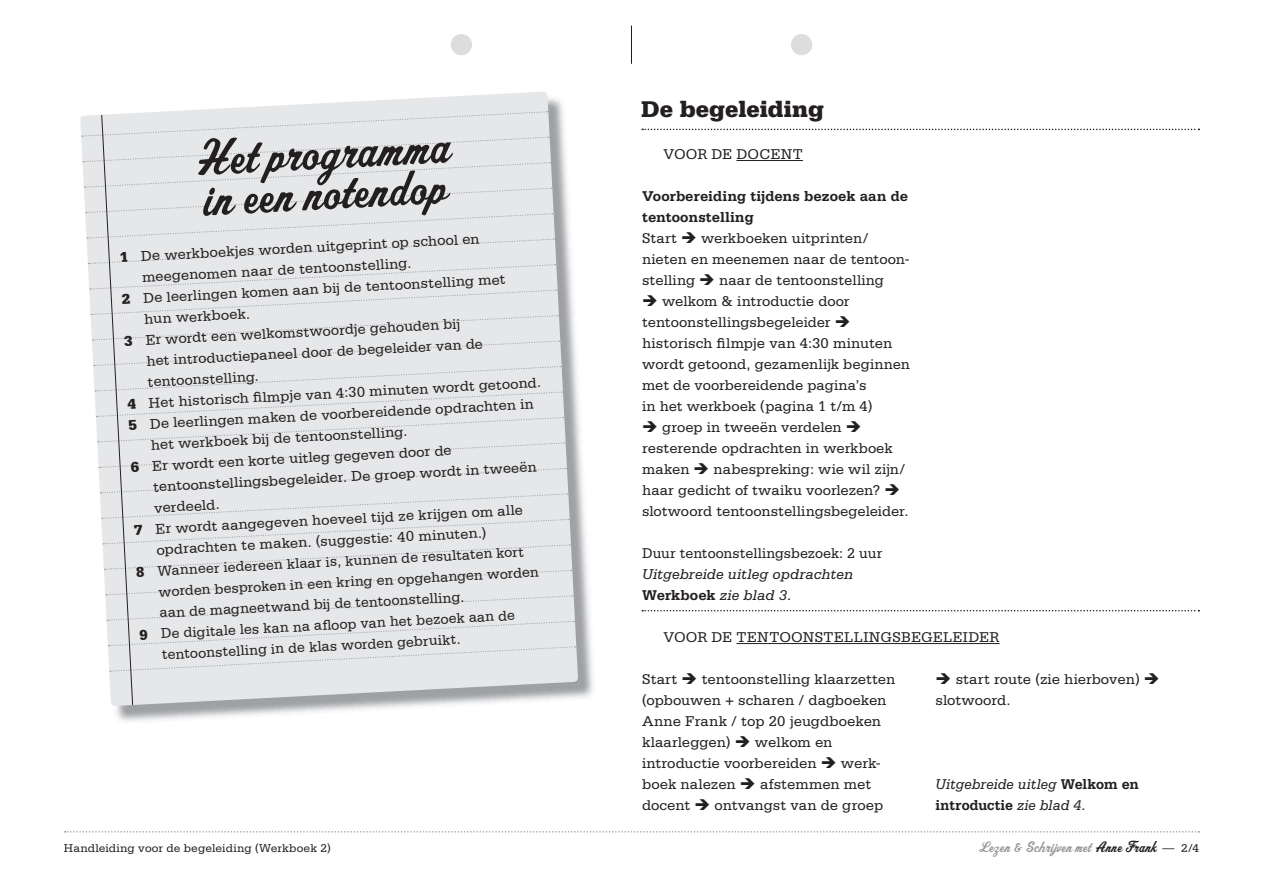
<style>
.page{position:relative;width:1263px;height:893px;background:#fff}
.page>*{position:absolute;margin:0;border:0;box-sizing:border-box;transform-origin:0 0}
.t1{font:55.5px/40.5px "OPTI Sport Script";color:#231f20}
.t2{font:900 24px "Serifa Std";color:#231f20}
.t3{font:16.5px "OPTI Sport Script";letter-spacing:.005em;color:#939598}
.t4{font:15px/21px "Serifa Std";color:#231f20}
.t5{font:italic 15px/21px "Serifa Std";letter-spacing:.005em;color:#231f20;scale:.96 1}
.t6{font:italic 15px/21px "Serifa Std";letter-spacing:.005em;color:#231f20}
.t7{font:15px "Serifa Std";letter-spacing:.02em;color:#231f20}
.t8{font:15px "Serifa Std";color:#231f20;scale:.96 1}
.t9{font:12px "Serifa Std";letter-spacing:.005em;color:#231f20}
.s1{font-weight:900}
.s2{font-weight:700}
.s3{font-weight:700;font-style:normal}
.s4{color:#231f20}
.s5{font-family:"Serifa Std";font-size:12px;color:#231f20}
</style>
<div class="page">
<svg style="left:65px;top:831px;width:1134px;height:2px"></svg>
<div style="left:451px;top:34px;width:21px;height:21px;background:#dcdddf;border-radius:50%"></div>
<div style="left:791px;top:34px;width:21px;height:21px;background:#dcdddf;border-radius:50%"></div>
<hr style="left:631px;top:26px;width:1px;height:38px;background:#231f20">
<img style="left:116px;top:397px;width:478px;height:325px">
<svg style="left:80px;top:92px;width:498px;height:614px"></svg>
<svg style="left:82px;top:111px;width:493px;height:595px;background:#e3e4e6"></svg>
<hr style="left:736px;top:160px;width:67px;height:1px;background:#231f20">
<hr style="left:736px;top:643px;width:263px;height:1px;background:#231f20">
<svg style="left:642px;top:129px;width:557px;height:1px"></svg>
<svg style="left:642px;top:610px;width:557px;height:1px"></svg>
<h1 class="t1" style="left:193px;top:142px;width:257px;rotate:-3deg">Het programma in een notendop</h1>
<p class="t4" style="left:119px;top:247px;width:362px;rotate:-3deg"><span class="s1">1</span> De werkboekjes worden uitgeprint op school en</p>
<p class="t4" style="left:142px;top:267px;width:271px;rotate:-3deg">meegenomen naar de tentoonstelling.</p>
<p class="t4" style="left:121px;top:289px;width:386px;rotate:-3deg"><span class="s1">2</span> De leerlingen komen aan bij de tentoonstelling met</p>
<p class="t4" style="left:144px;top:309px;width:107px;rotate:-3deg">hun werkboek.</p>
<p class="t4" style="left:124px;top:331px;width:338px;rotate:-3deg"><span class="s1">3</span> Er wordt een welkomstwoordje gehouden bij</p>
<p class="t4" style="left:146px;top:351px;width:338px;rotate:-3deg">het introductiepaneel door de begeleider van de</p>
<p class="t4" style="left:147px;top:372px;width:113px;rotate:-3deg">tentoonstelling.</p>
<p class="t4" style="left:127px;top:394px;width:416px;rotate:-3deg"><span class="s1">4</span> Het historisch fi lmpje van 4:30 minuten wordt getoond.</p>
<p class="t4" style="left:128px;top:415px;width:407px;rotate:-3deg"><span class="s1">5</span> De leerlingen maken de voorbereidende opdrachten in</p>
<p class="t4" style="left:150px;top:434px;width:258px;rotate:-3deg">het werkboek bij de tentoonstelling.</p>
<p class="t4" style="left:130px;top:457px;width:323px;rotate:-3deg"><span class="s1">6</span> Er wordt een korte uitleg gegeven door de</p>
<p class="t4" style="left:153px;top:476px;width:386px;rotate:-3deg">tentoonstellingsbegeleider. De groep wordt in tweeën</p>
<p class="t4" style="left:154px;top:497px;width:67px;rotate:-3deg">verdeeld.</p>
<p class="t4" style="left:134px;top:519px;width:391px;rotate:-3deg"><span class="s1">7</span> Er wordt aangegeven hoeveel tijd ze krijgen om alle</p>
<p class="t4" style="left:156px;top:539px;width:332px;rotate:-3deg">opdrachten te maken. (suggestie: 40 minuten.)</p>
<p class="t4" style="left:136px;top:561px;width:390px;rotate:-3deg"><span class="s1">8</span> Wanneer iedereen klaar is, kunnen de resultaten kort</p>
<p class="t4" style="left:158px;top:581px;width:382px;rotate:-3deg">worden besproken in een kring en opgehangen worden</p>
<p class="t4" style="left:159px;top:602px;width:306px;rotate:-3deg">aan de magneetwand bij de tentoonstelling.</p>
<p class="t4" style="left:139px;top:624px;width:377px;rotate:-3deg"><span class="s1">9</span> De digitale les kan na afl oop van het bezoek aan de</p>
<p class="t4" style="left:161px;top:644px;width:300px;rotate:-3deg">tentoonstelling in de klas worden gebruikt.</p>
<h2 class="t2" style="left:641px;top:95px;width:184px">De begeleiding</h2>
<p class="t4" style="left:663px;top:144px;width:141px">VOOR DE DOCENT</p>
<p class="t4" style="left:642px;top:186px;width:269px"><span class="s2">Voorbereiding tijdens bezoek aan de tentoonstelling<br></span>Start ➔ werkboeken uitprinten/ nieten en meenemen naar de tentoon&shy;stelling ➔ naar de tentoonstelling</p>
<p class="t4" style="left:642px;top:291px;width:269px">➔ welkom &amp; introductie door tentoonstellings begeleider ➔ historisch filmpje van 4:30 minuten wordt getoond, gezamenlijk beginnen met de voorbereidende pagina’s<br>in het werkboek (pagina 1 t/m 4)</p>
<p class="t4" style="left:642px;top:417px;width:268px">➔ groep in tweeën verdelen ➔ resterende opdrachten in werkboek maken ➔ nabespreking: wie wil zijn/ haar gedicht of twaiku voorlezen? ➔ slotwoord tentoonstellingsbegeleider.</p>
<p class="t8" style="left:642px;top:545px;width:252px">Duur tentoonstellingsbezoek: 2 uur</p>
<p class="t6" style="left:642px;top:564px;width:213px">Uitgebreide uitleg opdrachten<br><span class="s3">Werkboek</span> zie blad 3.</p>
<p class="t7" style="left:663px;top:629px;width:338px">VOOR DE TENTOONSTELLINGSBEGELEIDER</p>
<p class="t4" style="left:642px;top:669px;width:255px">Start ➔ tentoonstelling klaarzetten (opbouwen + scharen / dagboeken<br>Anne Frank / top 20 jeugdboeken klaarleggen) ➔ welkom en introductie voorbereiden ➔ werk&shy;boek nalezen ➔ afstemmen met docent ➔ ontvangst van de groep</p>
<p class="t4" style="left:935px;top:669px;width:226px">➔ start route (zie hierboven) ➔ slotwoord.</p>
<p class="t5" style="left:935px;top:774px;width:214px">Uitgebreide uitleg <span class="s3">Welkom en introductie</span> zie blad 4.</p>
<p class="t9" style="left:64px;top:841px;width:268px">Handleiding voor de begeleiding (Werkboek 2)</p>
<p class="t3" style="left:977px;top:837px;width:223px">Lezen &amp; Schrijven met <span class="s4">Anne Frank</span> <span class="s5">— 2/4</span></p>
</div>
